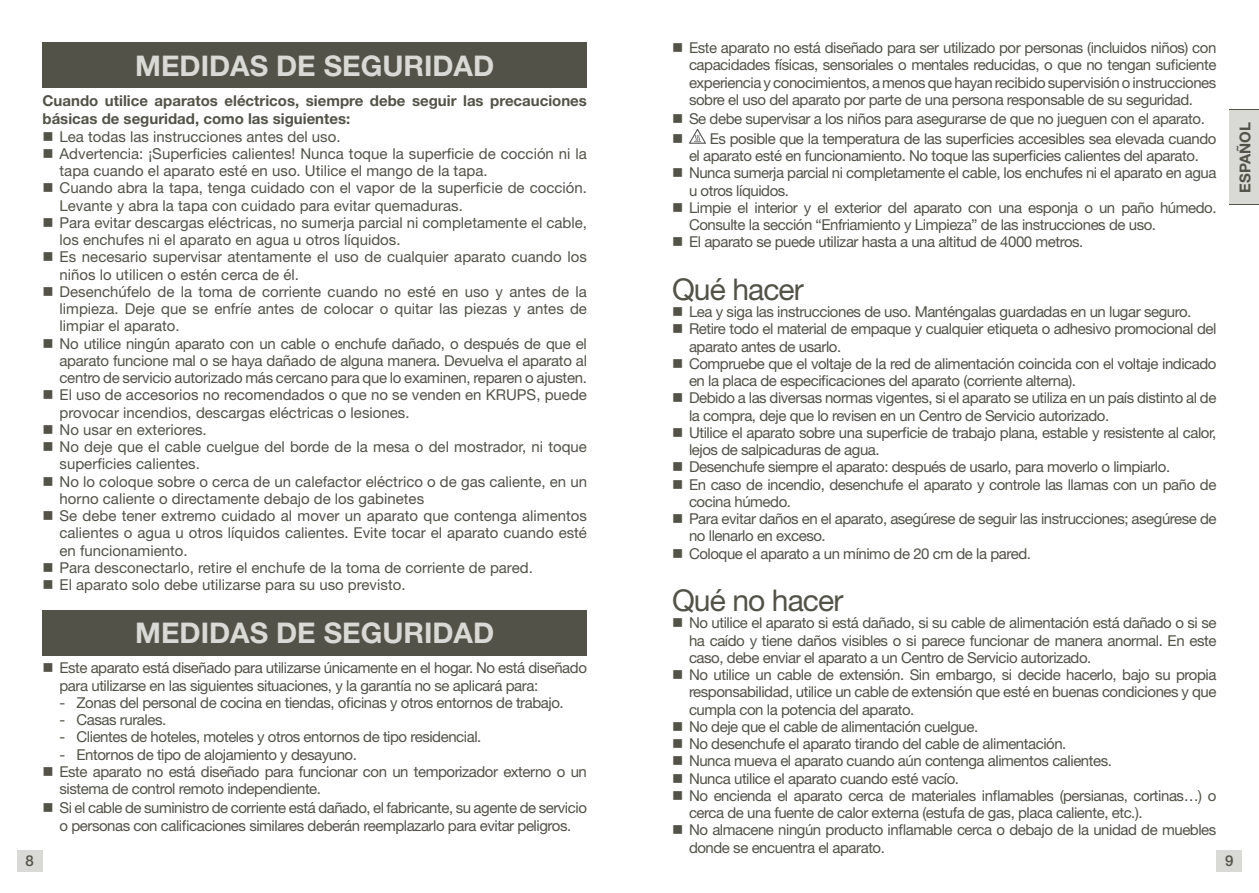
<style>
.page{position:relative;width:1259px;height:893px;background:#fff}
.page>*{position:absolute;margin:0;border:0;box-sizing:border-box;transform-origin:0 0}
.t1{font:30px "Helvetica Neue LT Std";letter-spacing:-.03em;color:#535249}
.t2{font:700 28.5px "Helvetica Neue LT Std";color:#d9d9d5}
.t3{font:15px/17.2px "Helvetica Neue LT Std";letter-spacing:-.03em;color:#535249}
.t4{font:15px/17.2px "Helvetica Neue LT Std";color:#535249}
.t5{font:700 15px/18px "Helvetica Neue LT Std";color:#535249}
.t6{font:500 15px "Helvetica Neue LT Std";color:#535249}
</style>
<div class="page">
<div style="left:1216px;top:850px;width:26px;height:22px;background:#d9d9d5"></div>
<div style="left:17px;top:850px;width:26px;height:22px;background:#d9d9d5"></div>
<div style="left:1229px;top:110px;width:30px;height:95px;background:#d9d9d5"></div>
<hr style="left:1229px;top:205px;width:30px;height:1px;background:#535249">
<hr style="left:1229px;top:110px;width:30px;height:1px;background:#535249">
<div style="left:43px;top:610px;width:544px;height:46px;background:#535249"></div>
<div style="left:43px;top:43px;width:544px;height:45px;background:#535249"></div>
<svg style="left:689px;top:129px;width:17px;height:15px"></svg>
<p class="t3" style="left:689px;top:39px;width:529px;text-align:justify">Este aparato no está diseñado para ser utilizado por personas (incluidos niños) con capacidades físicas, sensoriales o mentales reducidas, o que no tengan suficiente experiencia y conocimientos, a menos que hayan recibido supervisión o instrucciones sobre el uso del aparato por parte de una persona responsable de su seguridad.</p>
<p class="t3" style="left:710px;top:109px;width:508px;line-height:19.4px;text-indent:-21px">Se debe supervisar a los niños para asegurarse de que no jueguen con el aparato.<br>Es posible que la temperatura de las superficies accesibles sea elevada cuando</p>
<p class="t3" style="left:689px;top:147px;width:529px">el aparato esté en funcionamiento. No toque las superficies calientes del aparato.<br>Nunca sumerja parcial ni completamente el cable, los enchufes ni el aparato en agua u otros líquidos.<br>Limpie el interior y el exterior del aparato con una esponja o un paño húmedo.<br>Consulte la sección “Enfriamiento y Limpieza” de las instrucciones de uso.<br>El aparato se puede utilizar hasta a una altitud de 4000 metros.</p>
<h1 class="t1" style="left:672px;top:271px;width:133px">Qué hacer</h1>
<p class="t3" style="left:689px;top:303px;width:529px">Lea y siga las instrucciones de uso. Manténgalas guardadas en un lugar seguro.<br>Retire todo el material de empaque y cualquier etiqueta o adhesivo promocional del aparato antes de usarlo.<br>Compruebe que el voltaje de la red de alimentación coincida con el voltaje indicado en la placa de especificaciones del aparato (corriente alterna).<br>Debido a las diversas normas vigentes, si el aparato se utiliza en un país distinto al de la compra, deje que lo revisen en un Centro de Servicio autorizado.<br>Utilice el aparato sobre una superficie de trabajo plana, estable y resistente al calor, lejos de salpicaduras de agua.<br>Desenchufe siempre el aparato: después de usarlo, para moverlo o limpiarlo.<br>En caso de incendio, desenchufe el aparato y controle las llamas con un paño de cocina húmedo.<br>Para evitar daños en el aparato, asegúrese de seguir las instrucciones; asegúrese de no llenarlo en exceso.<br>Coloque el aparato a un mínimo de 20 cm de la pared.</p>
<h1 class="t1" style="left:672px;top:582px;width:173px">Qué no hacer</h1>
<p class="t3" style="left:689px;top:614px;width:529px">No utilice el aparato si está dañado, si su cable de alimentación está dañado o si se ha caído y tiene daños visibles o si parece funcionar de manera anormal. En este caso, debe enviar el aparato a un Centro de Servicio autorizado.<br>No utilice un cable de extensión. Sin embargo, si decide hacerlo, bajo su propia responsabilidad, utilice un cable de extensión que esté en buenas condiciones y que cumpla con la potencia del aparato.<br>No deje que el cable de alimentación cuelgue.<br>No desenchufe el aparato tirando del cable de alimentación.<br>Nunca mueva el aparato cuando aún contenga alimentos calientes.<br>Nunca utilice el aparato cuando esté vacío.<br>No encienda el aparato cerca de materiales inflamables (persianas, cortinas…) o cerca de una fuente de calor externa (estufa de gas, placa caliente, etc.).<br>No almacene ningún producto inflamable cerca o debajo de la unidad de muebles donde se encuentra el aparato.</p>
<h2 class="t2" style="left:135px;top:48px;width:360px">MEDIDAS DE SEGURIDAD</h2>
<p class="t5" style="left:43px;top:92px;width:546px">Cuando utilice aparatos eléctricos, siempre debe seguir las precauciones básicas de seguridad, como las siguientes:</p>
<p class="t4" style="left:60px;top:127px;width:529px">Lea todas las instrucciones antes del uso.<br>Advertencia: ¡Superficies calientes! Nunca toque la superficie de cocción ni la tapa cuando el aparato esté en uso. Utilice el mango de la tapa.<br>Cuando abra la tapa, tenga cuidado con el vapor de la superficie de cocción.<br>Levante y abra la tapa con cuidado para evitar quemaduras.<br>Para evitar descargas eléctricas, no sumerja parcial ni completamente el cable, los enchufes ni el aparato en agua u otros líquidos.<br>Es necesario supervisar atentamente el uso de cualquier aparato cuando los niños lo utilicen o estén cerca de él.<br>Desenchúfelo de la toma de corriente cuando no esté en uso y antes de la limpieza. Deje que se enfríe antes de colocar o quitar las piezas y antes de limpiar el aparato.<br>No utilice ningún aparato con un cable o enchufe dañado, o después de que el aparato funcione mal o se haya dañado de alguna manera. Devuelva el aparato al centro de servicio autorizado más cercano para que lo examinen, reparen o ajusten.<br>El uso de accesorios no recomendados o que no se venden en KRUPS, puede provocar incendios, descargas eléctricas o lesiones.<br>No usar en exteriores.<br>No deje que el cable cuelgue del borde de la mesa o del mostrador, ni toque superficies calientes.<br>No lo coloque sobre o cerca de un calefactor eléctrico o de gas caliente, en un horno caliente o directamente debajo de los gabinetes<br>Se debe tener extremo cuidado al mover un aparato que contenga alimentos calientes o agua u otros líquidos calientes. Evite tocar el aparato cuando esté en funcionamiento.<br>Para desconectarlo, retire el enchufe de la toma de corriente de pared.<br>El aparato solo debe utilizarse para su uso previsto.</p>
<h2 class="t2" style="left:135px;top:615px;width:360px">MEDIDAS DE SEGURIDAD</h2>
<p class="t3" style="left:60px;top:659px;width:529px">Este aparato está diseñado para utilizarse únicamente en el hogar. No está diseñado para utilizarse en las siguientes situaciones, y la garantía no se aplicará para:</p>
<p class="t3" style="left:60px;top:693px;width:505px">- Zonas del personal de cocina en tiendas, oficinas y otros entornos de trabajo.</p>
<p class="t3" style="left:60px;top:711px;width:108px">- Casas rurales.</p>
<p class="t3" style="left:60px;top:728px;width:423px">- Clientes de hoteles, moteles y otros entornos de tipo residencial.</p>
<p class="t3" style="left:60px;top:745px;width:529px">- Entornos de tipo de alojamiento y desayuno.<br>Este aparato no está diseñado para funcionar con un temporizador externo o un sistema de control remoto independiente.</p>
<p class="t3" style="left:60px;top:799px;width:529px">Si el cable de suministro de corriente está dañado, el fabricante, su agente de servicio o personas con calificaciones similares deberán reemplazarlo para evitar peligros.</p>
<p class="t5" style="left:1235px;top:193px;width:72px;rotate:-90deg">ESPAÑOL</p>
<p class="t6" style="left:26px;top:852px;width:10px">8</p>
<p class="t6" style="left:1225px;top:852px;width:10px">9</p>
</div>
